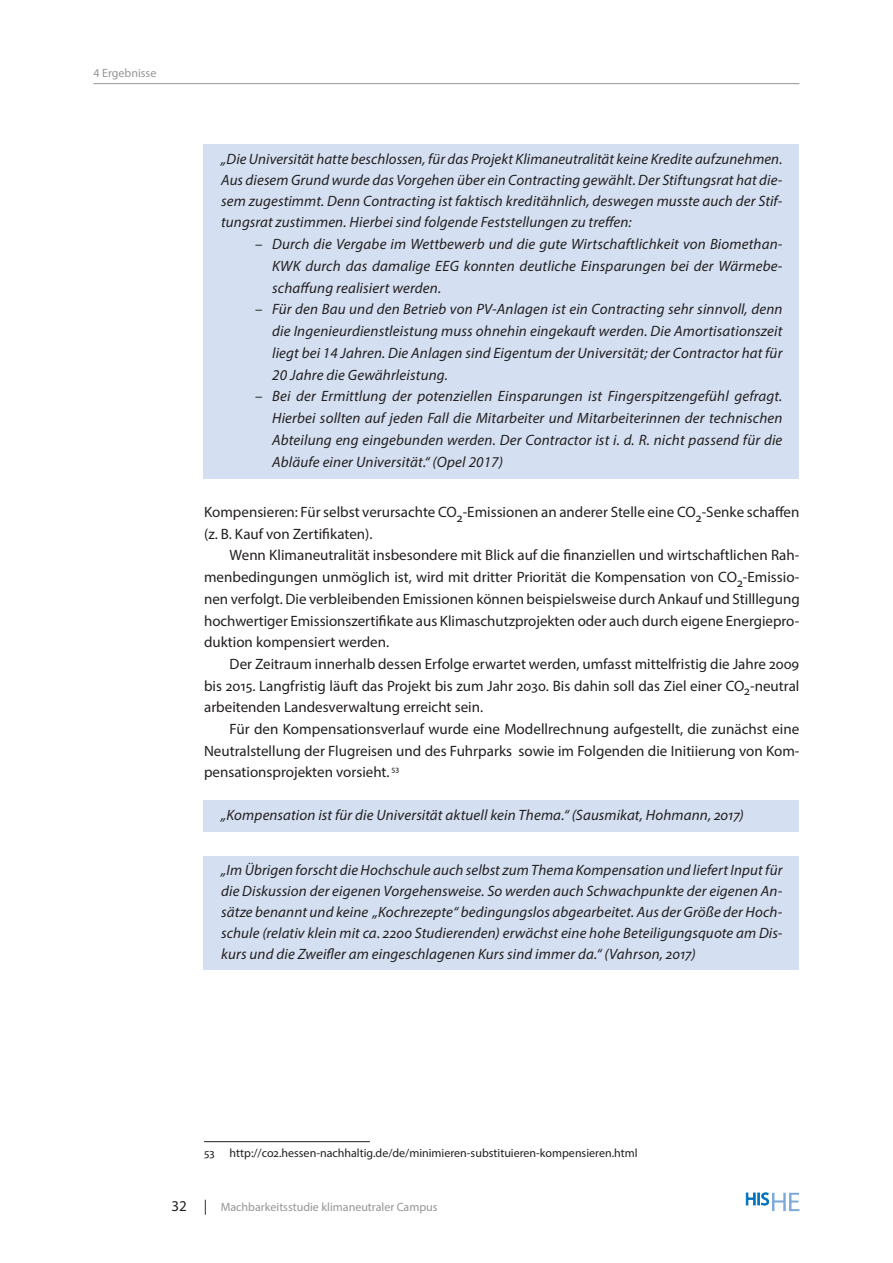
<style>
.page{position:relative;width:893px;height:1263px;background:#fff}
.page>*{position:absolute;margin:0;border:0;box-sizing:border-box;transform-origin:0 0}
.Fliesstext_mit_Einzu{font:italic 15px/21.8px "Myriad Pro";letter-spacing:.01em;color:#231f20;text-align:justify}
.Fließtext_1_m_Erstze{font:15px/21.8px "Myriad Pro";color:#231f20;text-align:justify}
.Fließtext_1_ohne_Ein{font:15px/21.8px "Myriad Pro";color:#231f20}
.Fußnotentext{font:12px "Myriad Pro";color:#231f20}
.t1{font:12px "Myriad Pro";color:#939598}
.s1{font-style:normal}
.s2{font-size:15px;color:#231f20}
</style>
<div class="page">
<hr style="left:94px;top:83px;width:705px;height:1px;background:#939598">
<svg style="left:746px;top:1193px;width:53px;height:18px"></svg>
<div style="left:204px;top:145px;width:595px;height:334px;background:#d4e0f1"></div>
<div style="left:204px;top:800px;width:595px;height:31px;background:#d4e0f1"></div>
<div style="left:204px;top:856px;width:595px;height:113px;background:#d4e0f1"></div>
<hr style="left:204px;top:1141px;width:166px;height:1px;background:#231f20">
<p class="t1" style="left:94px;top:66px;width:64px">4 Ergebnisse</p>
<p class="Fliesstext_mit_Einzu" style="left:221px;top:149px;width:563px;line-height:21px">„Die Universität hatte beschlossen, für das Projekt Klimaneutralität keine Kredite aufzunehmen.<br>Aus diesem Grund wurde das Vorgehen über ein Contracting gewählt. Der Stiftungsrat hat die&shy;sem zugestimmt. Denn Contracting ist faktisch kreditähnlich, deswegen musste auch der Stif&shy;tungsrat zustimmen. Hierbei sind folgende Feststellungen zu treffen:</p>
<p class="Fliesstext_mit_Einzu" style="left:272px;top:233px;width:512px;text-indent:-17px"><span class="s1">–</span> Durch die Vergabe im Wettbewerb und die gute Wirtschaftlichkeit von Biomethan-KWK durch das damalige EEG konnten deutliche Einsparungen bei der Wärmebe&shy;schaffung realisiert werden.</p>
<p class="Fliesstext_mit_Einzu" style="left:272px;top:298px;width:512px;text-indent:-17px"><span class="s1">–</span> Für den Bau und den Betrieb von PV-Anlagen ist ein Contracting sehr sinnvoll, denn die Ingenieurdienstleistung muss ohnehin eingekauft werden. Die Amortisationszeit liegt bei 14 Jahren. Die Anlagen sind Eigentum der Universität; der Contractor hat für 20 Jahre die Gewährleistung.</p>
<p class="Fliesstext_mit_Einzu" style="left:272px;top:385px;width:512px;text-indent:-17px"><span class="s1">–</span> Bei der Ermittlung der potenziellen Einsparungen ist Fingerspitzengefühl gefragt.<br>Hierbei sollten auf jeden Fall die Mitarbeiter und Mitarbeiterinnen der technischen Abteilung eng eingebunden werden. Der Contractor ist i. d. R. nicht passend für die Abläufe einer Universität.“ (Opel 2017)</p>
<p class="Fließtext_1_ohne_Ein" style="left:204px;top:501px;width:597px">Kompensieren: Für selbst verursachte CO<sub>2</sub>-Emissionen an anderer Stelle eine CO<sub>2</sub>-Senke schaffen (z. B. Kauf von Zertifikaten).</p>
<p class="Fließtext_1_m_Erstze" style="left:204px;top:544px;width:597px;text-indent:26px">Wenn Klimaneutralität insbesondere mit Blick auf die finanziellen und wirtschaftlichen Rah&shy;menbedingungen unmöglich ist, wird mit dritter Priorität die Kompensation von CO<sub>2</sub>-Emissio&shy;nen verfolgt. Die verbleibenden Emissionen können beispielsweise durch Ankauf und Stilllegung hochwertiger Emissionszertifikate aus Klimaschutzprojekten oder auch durch eigene Energiepro&shy;duktion kompensiert werden.</p>
<p class="Fließtext_1_m_Erstze" style="left:204px;top:653px;width:597px;text-indent:26px">Der Zeitraum innerhalb dessen Erfolge erwartet werden, umfasst mittelfristig die Jahre 2009 bis 2015. Langfristig läuft das Projekt bis zum Jahr 2030. Bis dahin soll das Ziel einer CO<sub>2</sub>-neutral arbeitenden Landesverwaltung erreicht sein.</p>
<p class="Fließtext_1_m_Erstze" style="left:204px;top:718px;width:597px;text-indent:26px">Für den Kompensationsverlauf wurde eine Modellrechnung aufgestellt, die zunächst eine Neutralstellung der Flugreisen und des Fuhrparks sowie im Folgenden die Initiierung von Kom&shy;pensationsprojekten vorsieht. <sup>53</sup></p>
<p class="Fliesstext_mit_Einzu" style="left:221px;top:803px;width:524px">„Kompensation ist für die Universität aktuell kein Thema.“ (Sausmikat, Hohmann, 2017)</p>
<p class="Fliesstext_mit_Einzu" style="left:221px;top:859px;width:563px;line-height:21px">„Im Übrigen forscht die Hochschule auch selbst zum Thema Kompensation und liefert Input für die Diskussion der eigenen Vorgehensweise. So werden auch Schwachpunkte der eigenen An&shy;sätze benannt und keine „Kochrezepte“ bedingungslos abgearbeitet. Aus der Größe der Hoch&shy;schule (relativ klein mit ca. 2200 Studierenden) erwächst eine hohe Beteiligungsquote am Dis&shy;kurs und die Zweifler am eingeschlagenen Kurs sind immer da.“ (Vahrson, 2017)</p>
<p class="Fußnotentext" style="left:204px;top:1145px;width:12px">53</p>
<p class="Fußnotentext" style="left:230px;top:1145px;width:409px">http://co2.hessen-nachhaltig.de/de/minimieren-substituieren-kompensieren.html</p>
<p class="t1" style="left:171px;top:1200px;width:268px"><span class="s2">32 |</span> Machbarkeitsstudie klimaneutraler Campus</p>
</div>
